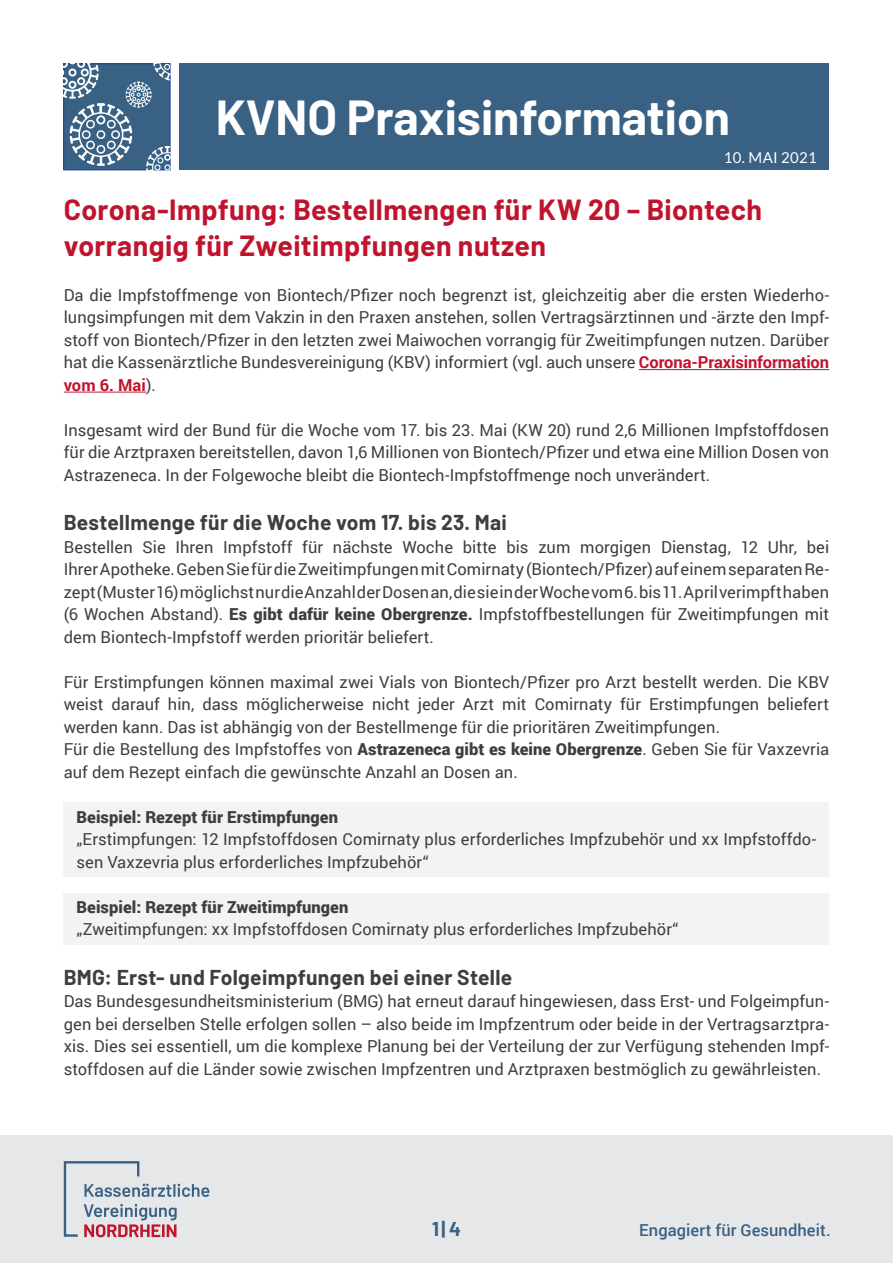
<style>
.page{position:relative;width:893px;height:1263px;background:#fff}
.page>*{position:absolute;margin:0;border:0;box-sizing:border-box;transform-origin:0 0}
.t1{font:700 48px "Barlow";color:#fff}
._1_0_-_Fließtext_-_1{font:700 28.5px/36px "Barlow";letter-spacing:.015em;color:#c0142e}
._1_0_-_Fließtext_-_1-2{font:700 21px "Barlow";letter-spacing:.015em;color:#3e3e3f}
.t2{font:700 19.5px "Barlow";color:#396184}
._1_0_-_Fließtext_-_1-3{font:16.5px/22.5px "Roboto";letter-spacing:.005em;color:#3e3e3f;text-align:justify}
._1_0_-_Fließtext_-_1-4{font:900 16.5px "Roboto";letter-spacing:.005em;color:#3e3e3f}
.t3{font:500 16.5px "Roboto";letter-spacing:.005em;color:#396184}
.t4{font:15px "Lato";letter-spacing:.02em;color:#fff}
.s1{font-weight:700;color:#c0142e}
.s2{font-weight:900}
</style>
<div class="page">
<div style="left:180px;top:64px;width:649px;height:106px;background:#396184"></div>
<svg style="left:64px;top:64px;width:106px;height:106px;background:#5c7d9a"></svg>
<div style="left:0;top:1135px;width:893px;height:128px;background:#e6e7e9"></div>
<svg style="left:64px;top:1161px;width:145px;height:76px"></svg>
<div style="left:64px;top:893px;width:765px;height:51px;background:#f2f3f4"></div>
<div style="left:64px;top:803px;width:765px;height:74px;background:#f2f3f4"></div>
<hr style="left:639px;top:369px;width:190px;height:1px;background:#c0142e">
<hr style="left:64px;top:392px;width:82px;height:1px;background:#c0142e">
<h1 class="t1" style="left:216px;top:82px;width:516px">KVNO Praxisinformation</h1>
<p class="t4" style="left:724px;top:149px;width:95px">10. MAI 2021</p>
<p class="_1_0_-_Fließtext_-_1" style="left:64px;top:189px;width:700px">Corona-Impfung: Bestellmengen für KW 20 – Biontech vorrangig für Zweitimpfungen nutzen</p>
<p class="_1_0_-_Fließtext_-_1-3" style="left:64px;top:283px;width:767px">Da die Impfstoffmenge von Biontech/Pfizer noch begrenzt ist, gleichzeitig aber die ersten Wiederho&shy;lungsimpfungen mit dem Vakzin in den Praxen anstehen, sollen Vertragsärztinnen und -ärzte den Impf&shy;stoff von Biontech/Pfizer in den letzten zwei Maiwochen vorrangig für Zweitimpfungen nutzen. Darüber hat die Kassenärztliche Bundesvereinigung (KBV) informiert (vgl. auch unsere <span class="s1">Corona-Praxisinformation vom 6. Mai</span>).</p>
<p class="_1_0_-_Fließtext_-_1-3" style="left:64px;top:418px;width:767px">Insgesamt wird der Bund für die Woche vom 17. bis 23. Mai (KW 20) rund 2,6 Millionen Impfstoffdosen für die Arztpraxen bereitstellen, davon 1,6 Millionen von Biontech/Pfizer und etwa eine Million Dosen von Astrazeneca. In der Folgewoche bleibt die Biontech-Impfstoffmenge noch unverändert.</p>
<p class="_1_0_-_Fließtext_-_1-2" style="left:64px;top:507px;width:445px">Bestellmenge für die Woche vom 17. bis 23. Mai</p>
<p class="_1_0_-_Fließtext_-_1-3" style="left:64px;top:535px;width:767px">Bestellen Sie Ihren Impfstoff für nächste Woche bitte bis zum morgigen Dienstag, 12 Uhr, bei Ihrer Apotheke. Geben Sie für die Zweitimpfungen mit Comirnaty (Biontech/Pfizer) auf einem separaten Re&shy;zept (Muster 16) möglichst nur die Anzahl der Dosen an, die sie in der Woche vom 6. bis 11. April verimpft haben (6 Wochen Abstand). <span class="s2">Es gibt dafür keine Obergrenze.</span> Impfstoffbestellungen für Zweitimpfungen mit dem Biontech-Impfstoff werden prioritär beliefert.</p>
<p class="_1_0_-_Fließtext_-_1-3" style="left:64px;top:670px;width:767px">Für Erstimpfungen können maximal zwei Vials von Biontech/Pfizer pro Arzt bestellt werden. Die KBV weist darauf hin, dass möglicherweise nicht jeder Arzt mit Comirnaty für Erstimpfungen beliefert werden kann. Das ist abhängig von der Bestellmenge für die prioritären Zweitimpfungen.</p>
<p class="_1_0_-_Fließtext_-_1-3" style="left:64px;top:738px;width:767px">Für die Bestellung des Impfstoffes von <span class="s2">Astrazeneca gibt es keine Obergrenze</span>. Geben Sie für Vaxzevria auf dem Rezept einfach die gewünschte Anzahl an Dosen an.</p>
<p class="_1_0_-_Fließtext_-_1-4" style="left:77px;top:805px;width:263px">Beispiel: Rezept für Erstimpfungen</p>
<p class="_1_0_-_Fließtext_-_1-3" style="left:77px;top:828px;width:741px">„Erstimpfungen: 12 Impfstoffdosen Comirnaty plus erforderliches Impfzubehör und xx Impfstoffdo&shy;sen Vaxzevria plus erforderliches Impfzubehör“</p>
<p class="_1_0_-_Fließtext_-_1-4" style="left:77px;top:895px;width:273px">Beispiel: Rezept für Zweitimpfungen</p>
<p class="_1_0_-_Fließtext_-_1-3" style="left:77px;top:918px;width:604px">„Zweitimpfungen: xx Impfstoffdosen Comirnaty plus erforderliches Impfzubehör“</p>
<p class="_1_0_-_Fließtext_-_1-2" style="left:64px;top:962px;width:450px">BMG: Erst- und Folgeimpfungen bei einer Stelle</p>
<p class="_1_0_-_Fließtext_-_1-3" style="left:64px;top:990px;width:767px">Das Bundesgesundheitsministerium (BMG) hat erneut darauf hingewiesen, dass Erst- und Folgeimpfun&shy;gen bei derselben Stelle erfolgen sollen – also beide im Impfzentrum oder beide in der Vertragsarztpra&shy;xis. Dies sei essentiell, um die komplexe Planung bei der Verteilung der zur Verfügung stehenden Impf&shy;stoffdosen auf die Länder sowie zwischen Impfzentren und Arztpraxen bestmöglich zu gewährleisten.</p>
<p class="t2" style="left:432px;top:1214px;width:30px">1| 4</p>
<p class="t3" style="left:639px;top:1218px;width:193px">Engagiert für Gesundheit.</p>
</div>
